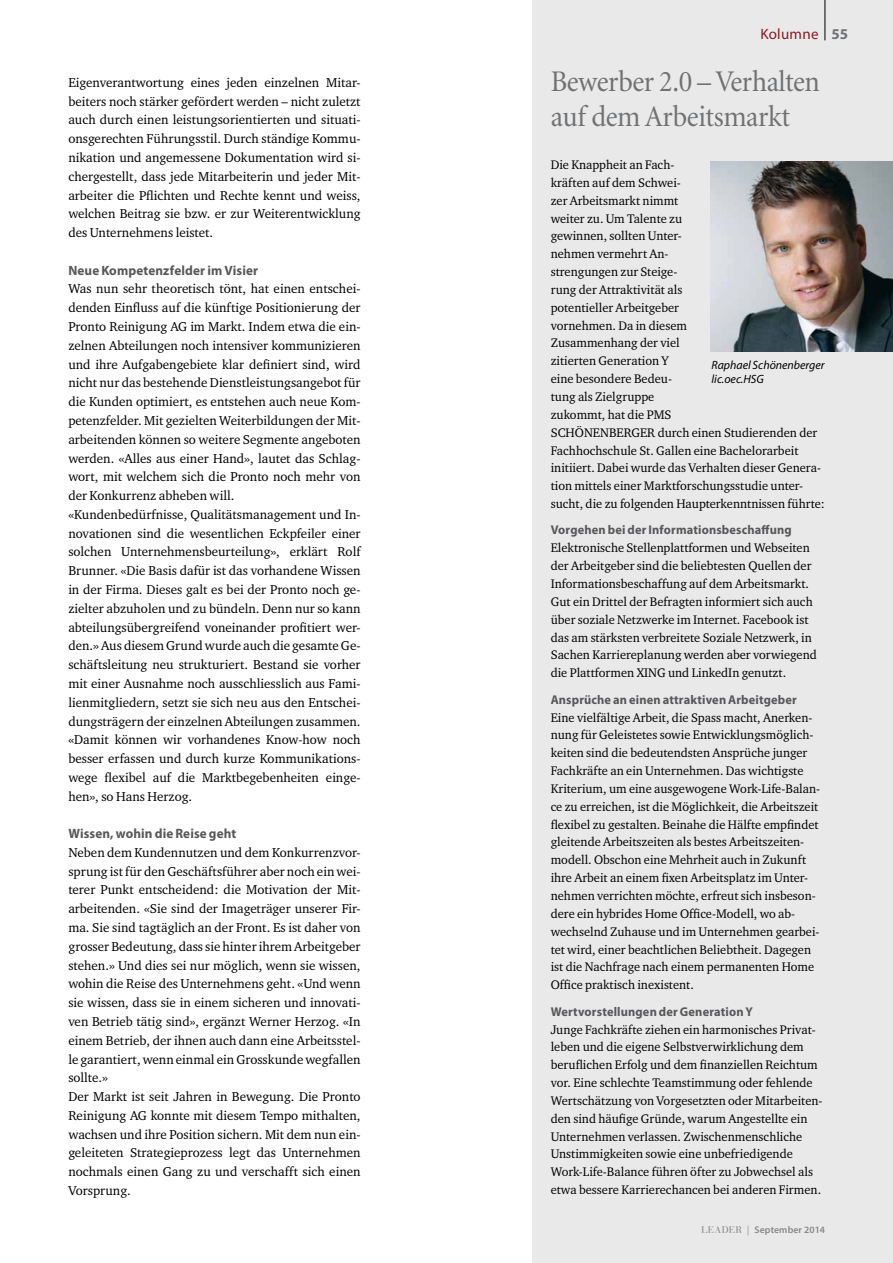
<style>
.page{position:relative;width:893px;height:1263px;background:#fff}
.page>*{position:absolute;margin:0;border:0;box-sizing:border-box;transform-origin:0 0}
.t1{font:30px/34.5px "Minion";letter-spacing:-.015em;color:#707172;scale:.94 1}
.t2{font:15px "Myriad Pro";letter-spacing:.02em;color:#8c1a24}
.t3{font:700 13.5px "Myriad Pro";letter-spacing:.01em;color:#58585a}
.t4{font:13.2px/18.8px "Charter ITC";color:#000}
.t5{font:12.75px/17.9px "Charter ITC";color:#000}
.t6{font:700 12.75px "Myriad Pro";letter-spacing:.01em;color:#58585a}
.t7{font:italic 12px/14.2px "Myriad Pro";color:#000}
.t8{font:600 9.75px "Myriad Pro";letter-spacing:.01em;color:#87888a}
.s1{font-weight:700;color:#707172}
.s2{font-family:"Bauer Bodoni";font-weight:400}
</style>
<div class="page">
<div style="left:532px;top:0;width:361px;height:1263px;background:#e9e9ea"></div>
<img style="left:710px;top:162px;width:183px;height:190px">
<hr style="left:825px;top:0;width:1px;height:40px;background:#000">
<p class="t4" style="left:68px;top:73px;width:294px;text-align:justify">Eigenverantwortung eines jeden einzelnen Mitar&shy;beiters noch stärker gefördert werden – nicht zuletzt auch durch einen leistungsorientierten und situati&shy;onsgerechten Führungsstil. Durch ständige Kommu&shy;nikation und angemessene Dokumentation wird si&shy;chergestellt, dass jede Mitarbeiterin und jeder Mit&shy;arbeiter die Pflichten und Rechte kennt und weiss, welchen Beitrag sie bzw. er zur Weiterentwicklung des Unternehmens leistet.</p>
<p class="t3" style="left:68px;top:261px;width:191px">Neue Kompetenzfelder im Visier</p>
<p class="t4" style="left:68px;top:279px;width:294px">Was nun sehr theoretisch tönt, hat einen entschei&shy;denden Einfluss auf die künftige Positionierung der Pronto Reinigung AG im Markt. Indem etwa die ein&shy;zelnen Abteilungen noch intensiver kommunizieren und ihre Aufgabengebiete klar definiert sind, wird nicht nur das bestehende Dienstleistungsangebot für die Kunden optimiert, es entstehen auch neue Kom&shy;petenzfelder. Mit gezielten Weiterbildungen der Mit&shy;arbeitenden können so weitere Segmente angeboten werden. «Alles aus einer Hand», lautet das Schlag&shy;wort, mit welchem sich die Pronto noch mehr von der Konkurrenz abheben will.<br>«Kundenbedürfnisse, Qualitätsmanagement und In&shy;novationen sind die wesentlichen Eckpfeiler einer solchen Unternehmensbeurteilung», erklärt Rolf Brunner. «Die Basis dafür ist das vorhandene Wissen in der Firma. Dieses galt es bei der Pronto noch ge&shy;zielter abzuholen und zu bündeln. Denn nur so kann abteilungsübergreifend voneinander profitiert wer&shy;den.» Aus diesem Grund wurde auch die gesamte Ge&shy;schäftsleitung neu strukturiert. Bestand sie vorher mit einer Ausnahme noch ausschliesslich aus Fami&shy;lienmitgliedern, setzt sie sich neu aus den Entschei&shy;dungsträgern der einzelnen Abteilungen zusammen. «Damit können wir vorhandenes Know-how noch besser erfassen und durch kurze Kommunikations&shy;wege flexibel auf die Marktbegebenheiten einge&shy;hen», so Hans Herzog.</p>
<p class="t3" style="left:68px;top:825px;width:170px">Wissen, wohin die Reise geht</p>
<p class="t4" style="left:68px;top:843px;width:294px">Neben dem Kundennutzen und dem Konkurrenzvor&shy;sprung ist für den Geschäftsführer aber noch ein wei&shy;terer Punkt entscheidend: die Motivation der Mit&shy;arbeitenden. «Sie sind der Imageträger unserer Fir&shy;ma. Sie sind tagtäglich an der Front. Es ist daher von grosser Bedeutung, dass sie hinter ihrem Arbeitgeber stehen.» Und dies sei nur möglich, wenn sie wissen, wohin die Reise des Unternehmens geht. «Und wenn sie wissen, dass sie in einem sicheren und innovati&shy;ven Betrieb tätig sind», ergänzt Werner Herzog. «In einem Betrieb, der ihnen auch dann eine Arbeitsstel&shy;le garantiert, wenn einmal ein Grosskunde wegfallen sollte.»<br>Der Markt ist seit Jahren in Bewegung. Die Pronto Reinigung AG konnte mit diesem Tempo mithalten, wachsen und ihre Position sichern. Mit dem nun ein&shy;geleiteten Strategieprozess legt das Unternehmen nochmals einen Gang zu und verschafft sich einen Vorsprung.</p>
<p class="t2" style="left:760px;top:25px;width:89px">Kolumne <span class="s1">55</span></p>
<h1 class="t1" style="left:551px;top:65px;width:288px">Bewerber 2.0 – Verhalten auf dem Arbeitsmarkt</h1>
<p class="t5" style="left:551px;top:155px;width:276px">Die Knappheit an Fach-<br>kräften auf dem Schwei-<br>zer Arbeitsmarkt nimmt<br>weiter zu. Um Talente zu<br>gewinnen, sollten Unter-<br>nehmen vermehrt An-<br>strengungen zur Steige-<br>rung der Attraktivität als<br>potentieller Arbeitgeber<br>vornehmen. Da in diesem<br>Zusammenhang der viel<br>zitierten Generation Y<br>eine besondere Bedeu-<br>tung als Zielgruppe<br>zukommt, hat die PMS<br>SCHÖNENBERGER durch einen Studierenden der<br>Fachhochschule St. Gallen eine Bachelorarbeit initiiert. Dabei wurde das Verhalten dieser Genera&shy;tion mittels einer Marktforschungsstudie unter&shy;sucht, die zu folgenden Haupterkenntnissen führte:</p>
<p class="t6" style="left:551px;top:522px;width:242px">Vorgehen bei der Informationsbeschaffung</p>
<p class="t5" style="left:551px;top:539px;width:268px">Elektronische Stellenplattformen und Webseiten der Arbeitgeber sind die beliebtesten Quellen der Informationsbeschaffung auf dem Arbeitsmarkt.<br>Gut ein Drittel der Befragten informiert sich auch über soziale Netzwerke im Internet. Facebook ist das am stärksten verbreitete Soziale Netzwerk, in Sachen Karriereplanung werden aber vorwiegend die Plattformen XING und LinkedIn genutzt.</p>
<p class="t6" style="left:551px;top:691px;width:248px">Ansprüche an einen attraktiven Arbeitgeber</p>
<p class="t5" style="left:551px;top:708px;width:271px">Eine vielfältige Arbeit, die Spass macht, Anerken&shy;nung für Geleistetes sowie Entwicklungsmöglich&shy;keiten sind die bedeutendsten Ansprüche junger Fachkräfte an ein Unternehmen. Das wichtigste Kriterium, um eine ausgewogene Work-Life-Balan&shy;ce zu erreichen, ist die Möglichkeit, die Arbeitszeit flexibel zu gestalten. Beinahe die Hälfte empfindet gleitende Arbeitszeiten als bestes Arbeitszeiten&shy;modell. Obschon eine Mehrheit auch in Zukunft ihre Arbeit an einem fixen Arbeitsplatz im Unter&shy;nehmen verrichten möchte, erfreut sich insbeson&shy;dere ein hybrides Home Office-Modell, wo ab&shy;wechselnd Zuhause und im Unternehmen gearbei&shy;tet wird, einer beachtlichen Beliebtheit. Dagegen ist die Nachfrage nach einem permanenten Home Office praktisch inexistent.</p>
<p class="t6" style="left:551px;top:1003px;width:204px">Wertvorstellungen der Generation Y</p>
<p class="t5" style="left:551px;top:1020px;width:273px">Junge Fachkräfte ziehen ein harmonisches Privat&shy;leben und die eigene Selbstverwirklichung dem beruflichen Erfolg und dem finanziellen Reichtum vor. Eine schlechte Teamstimmung oder fehlende Wertschätzung von Vorgesetzten oder Mitarbeiten&shy;den sind häufige Gründe, warum Angestellte ein Unternehmen verlassen. Zwischenmenschliche Unstimmigkeiten sowie eine unbefriedigende Work-Life-Balance führen öfter zu Jobwechsel als etwa bessere Karrierechancen bei anderen Firmen.</p>
<p class="t7" style="left:711px;top:357px;width:115px">Raphael Schönenberger lic.oec.HSG</p>
<p class="t8" style="left:701px;top:1223px;width:125px"><span class="s2">LEADER |</span> September 2014</p>
</div>
